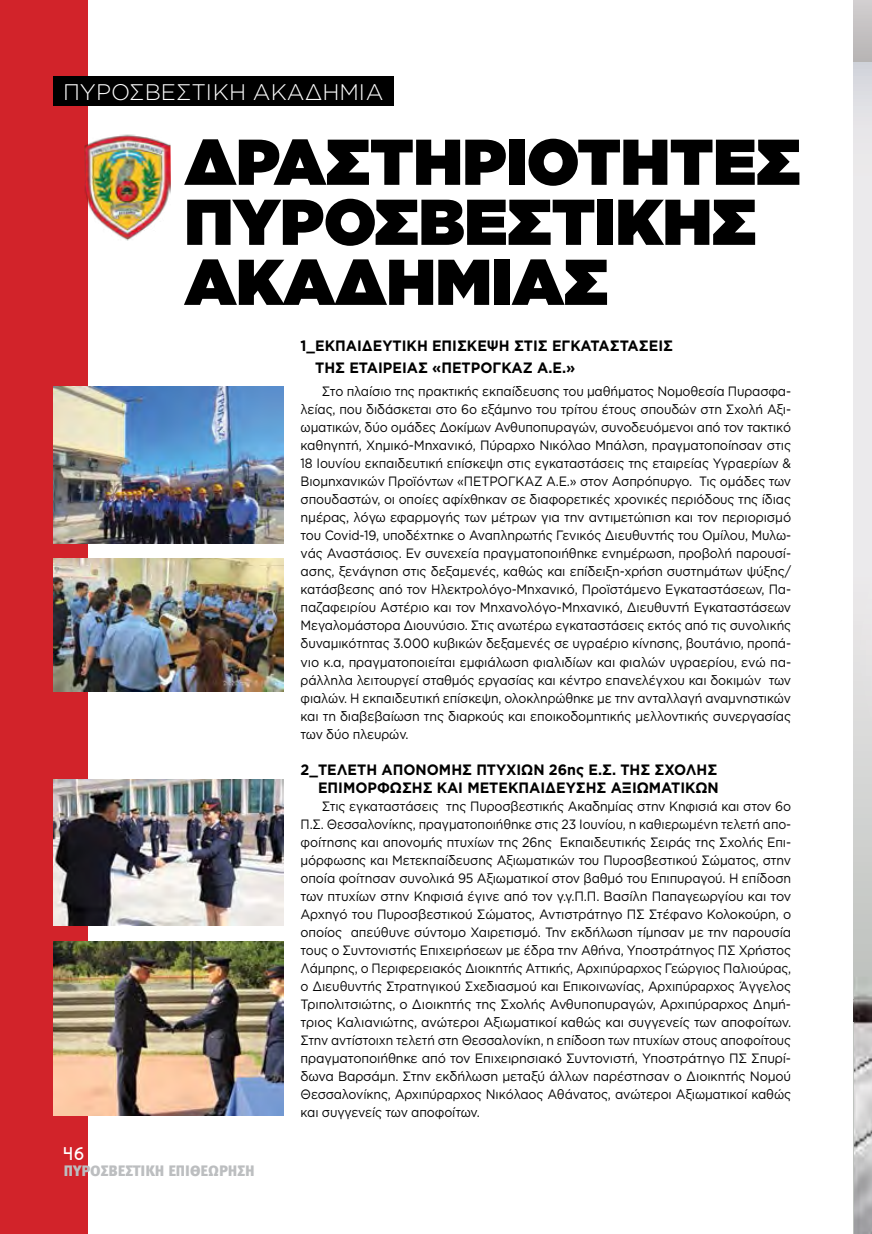
<style>
.page{position:relative;width:872px;height:1234px;background:#fff}
.page>*{position:absolute;margin:0;border:0;box-sizing:border-box;transform-origin:0 0}
.t1{font:900 64.5px/60px "Gotham Greek";color:#000}
.t2{font:300 22.5px "Gotham Greek";color:#fff}
.t3{font:700 15px/21.6px "Gotham Greek";color:#000;scale:.95 1}
.t4{font:15px "Meta Black Greek Caps";color:#bcbec0}
.t5{font:15px "Star Avenue";color:#fff}
.t6{font:13.5px/18px "Gotham Greek";letter-spacing:-.01em;color:#000;text-align:justify;scale:.92 1}
</style>
<div class="page">
<div style="left:0;top:0;width:87px;height:1233px;background:#d2232a"></div>
<svg style="left:854px;top:62px;width:18px;height:914px;background:#e0dfe0"></svg>
<div style="left:854px;top:0;width:18px;height:62px;background:linear-gradient(to bottom,#d2cfd0,#b7b4b4)"></div>
<img style="left:859px;top:574px;width:13px;height:149px">
<img style="left:854px;top:976px;width:18px;height:257px">
<img style="left:53px;top:386px;width:231px;height:157px">
<img style="left:84px;top:134px;width:87px;height:107px">
<img style="left:53px;top:941px;width:231px;height:173px">
<img style="left:53px;top:779px;width:231px;height:146px">
<div style="left:53px;top:76px;width:340px;height:30px;background:#000"></div>
<img style="left:53px;top:558px;width:231px;height:133px">
<h2 class="t2" style="left:63px;top:79px;width:322px">ΠΥΡΟΣΒΕΣΤΙΚΗ ΑΚΑΔΗΜΙΑ</h2>
<h2 class="t2" style="left:92px;top:79px;width:140px">ΠΑΡΟΥ ΙΑΣ</h2>
<p class="t5" style="left:64px;top:1144px;width:22px">46</p>
<h1 class="t1" style="left:185px;top:130px;width:617px">ΔΡΑΣΤΗΡΙΌΤΗΤΕΣ<br>ΠΥΡΟΣΒΕΣΤΙΚΉΣ<br>ΑΚΑΔΗΜΊΑΣ</h1>
<p class="t3" style="left:315px;top:335px;width:378px;text-indent:-15px">1_ΕΚΠΑΙΔΕΥΤΙΚΉ ΕΠΊ ΣΚΕΨΗ ΣΤΙΣ ΕΓΚΑΤΑΣΤΆΣΕΙΣ<br>ΤΗ Σ ΕΤΑΙΡΕΊΑΣ «ΠΕΤΡΟΓΚΑΖ Α.Ε.»</p>
<p class="t6" style="left:300px;top:382px;width:535px;text-indent:21px">Στo πλαίσιο της πρακτικής εκπαίδευσης του μαθήματος Νομοθεσία Πυρασφα&shy;λείας, που διδάσκεται στο 6ο εξάμηνο του τρίτου έτους σπουδών στη Σχολή Αξι&shy;ωματικών, δύο ομάδες Δοκίμων Ανθυποπυραγών, συνοδευόμενοι από τον τακτικό καθηγητή, Χημικό-Μηχανικό, Πύραρχο Νικόλαο Μπάλση, πραγματοποίησαν στις 18 Ιουνίου εκπαιδευτική επίσκεψη στις εγκαταστάσεις της εταιρείας Υγραερίων &amp; Βιομηχανικών Προϊόντων «ΠΕΤΡΟΓΚΑΖ Α.Ε.» στον Ασπρόπυργο. Τις ομάδες των σπουδαστών, οι οποίες αφίχθηκαν σε διαφορετικές χρονικές περιόδους της ίδιας ημέρας, λόγω εφαρμογής των μέτρων για την αντιμετώπιση και τον περιορισμό του Covid-19, υποδέχτηκε ο Αναπληρωτής Γενικός Διευθυντής του Ομίλου, Μυλω&shy;νάς Αναστάσιος. Εν συνεχεία πραγματοποιήθηκε ενημέρωση, προβολή παρουσί&shy;ασης, ξενάγηση στις δεξαμενές, καθώς και επίδειξη-χρήση συστημάτων ψύξης/ κατάσβεσης από τον Ηλεκτρολόγο-Μηχανικό, Προϊστάμενο Εγκαταστάσεων, Πα&shy;παζαφειρίου Αστέριο και τον Μηχανολόγο-Μηχανικό, Διευθυντή Εγκαταστάσεων Μεγαλομάστορα Διουνύσιο. Στις ανωτέρω εγκαταστάσεις εκτός από τις συνολικής δυναμικότητας 3.000 κυβικών δεξαμενές σε υγραέριο κίνησης, βουτάνιο, προπά&shy;νιο κ.α, πραγματοποιείται εμφιάλωση φιαλιδίων και φιαλών υγραερίου, ενώ πα&shy;ράλληλα λειτουργεί σταθμός εργασίας και κέντρο επανελέγχου και δοκιμών των φιαλών. Η εκπαιδευτική επίσκεψη, ολοκληρώθηκε με την ανταλλαγή αναμνηστικών και τη διαβεβαίωση της διαρκούς και εποικοδομητικής μελλοντικής συνεργασίας των δύο πλευρών.</p>
<p class="t3" style="left:300px;top:759px;width:442px;line-height:18px;text-align:right">2_ΤΕΛΕΤΉ ΑΠΟΝΟΜΉΣ ΠΤΥΧΊΩΝ 26ης Ε.Σ. ΤΗΣ ΣΧΟΛΉΣ<br>ΕΠΙΜΌΡΦΩΣΗΣ ΚΑΙ ΜΕΤΕΚΠΑΊΔΕΥΣΗΣ ΑΞΙΩΜΑΤΙΚΏΝ</p>
<p class="t6" style="left:300px;top:796px;width:535px;text-indent:21px">Στις εγκαταστάσεις της Πυροσβεστικής Ακαδημίας στην Κηφισιά και στον 6ο Π.Σ. Θεσσαλονίκης, πραγματοποιήθηκε στις 23 Ιουνίου, η καθιερωμένη τελετή απο&shy;φοίτησης και απονομής πτυχίων της 26ης Εκπαιδευτικής Σειράς της Σχολής Επι&shy;μόρφωσης και Μετεκπαίδευσης Αξιωματικών του Πυροσβεστικού Σώματος, στην οποία φοίτησαν συνολικά 95 Αξιωματικοί στον βαθμό του Επιπυραγού. Η επίδοση των πτυχίων στην Κηφισιά έγινε από τον γ.γ.Π.Π. Βασίλη Παπαγεωργίου και τον Αρχηγό του Πυροσβεστικού Σώματος, Αντιστράτηγο ΠΣ Στέφανο Κολοκούρη, ο οποίος απεύθυνε σύντομο Χαιρετισμό. Την εκδήλωση τίμησαν με την παρουσία τους ο Συντονιστής Επιχειρήσεων με έδρα την Αθήνα, Υποστράτηγος ΠΣ Χρήστος Λάμπρης, ο Περιφερειακός Διοικητής Αττικής, Αρχιπύραρχος Γεώργιος Παλιούρας, ο Διευθυντής Στρατηγικού Σχεδιασμού και Επικοινωνίας, Αρχιπύραρχος Άγγελος Τριπολιτσιώτης, ο Διοικητής της Σχολής Ανθυποπυραγών, Αρχιπύραρχος Δημή&shy;τριος Καλιανιώτης, ανώτεροι Αξιωματικοί καθώς και συγγενείς των αποφοίτων.<br>Στην αντίστοιχη τελετή στη Θεσσαλονίκη, η επίδοση των πτυχίων στους αποφοίτους πραγματοποιήθηκε από τον Επιχειρησιακό Συντονιστή, Υποστράτηγο ΠΣ Σπυρί&shy;δωνα Βαρσάμη. Στην εκδήλωση μεταξύ άλλων παρέστησαν ο Διοικητής Νομού Θεσσαλονίκης, Αρχιπύραρχος Νικόλαος Αθάνατος, ανώτεροι Αξιωματικοί καθώς και συγγενείς των αποφοίτων.</p>
<p class="t4" style="left:64px;top:1161px;width:192px">ΠΥΡΟΣΒΕΣΤΙΚΗ ΕΠΙΘΕΩΡΗΣΗ</p>
</div>
